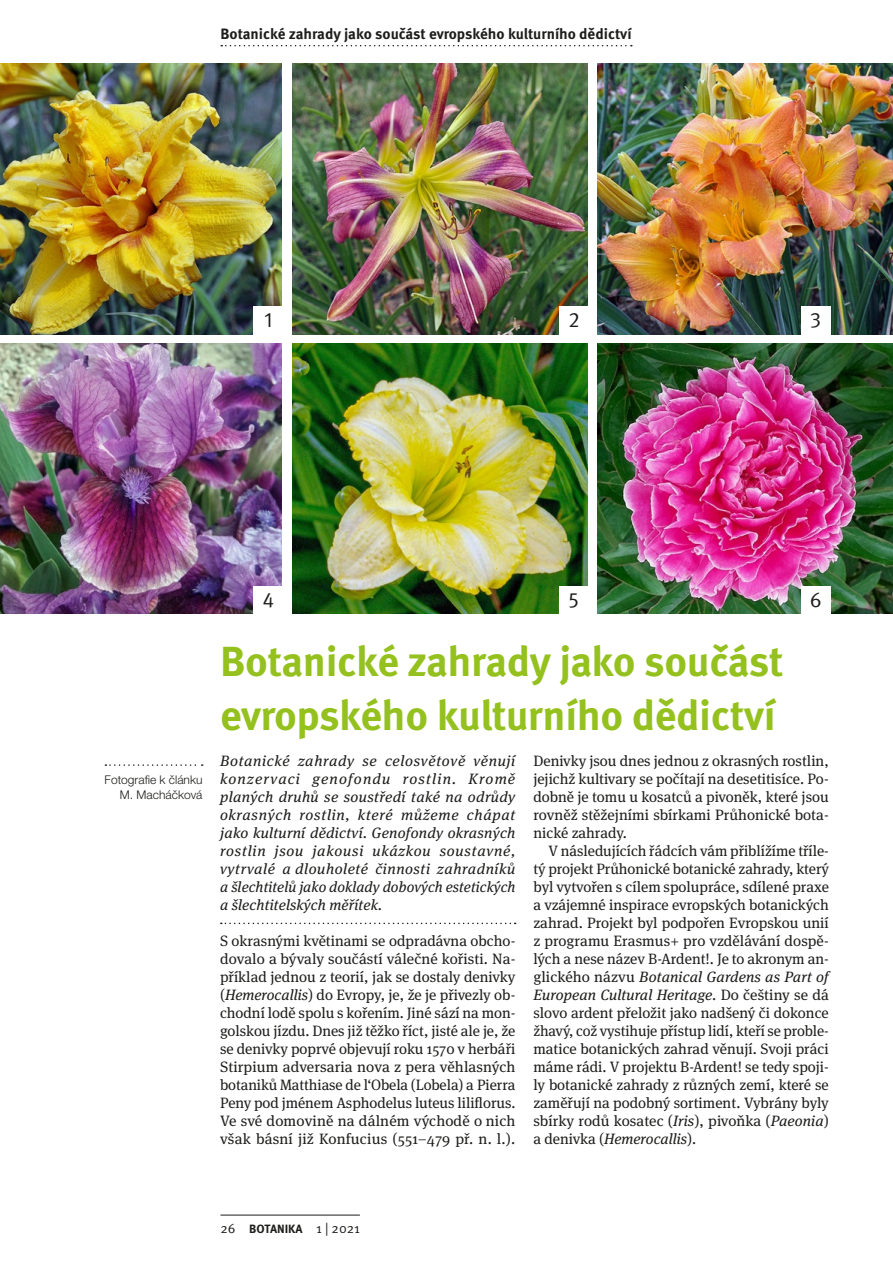
<style>
.page{position:relative;width:893px;height:1263px;background:#fff}
.page>*{position:absolute;margin:0;border:0;box-sizing:border-box;transform-origin:0 0}
.t1{font:700 42px/54px "Meta Pro";letter-spacing:-.01em;color:#95c11f}
.Rozlišení_obrázků_a{font:21px "Meta Pro Norm";color:#1d1d1b}
.t2-x{font:15px/18px "Meta Serif Pro";color:#1d1d1b;text-align:justify}
.t1-2{font:15px/18px "Meta Serif Pro";letter-spacing:.005em;color:#1d1d1b;text-align:justify}
.t0_perex{font:italic 15px/18px "Meta Serif Pro";letter-spacing:.005em;color:#1d1d1b;text-align:justify}
.záhlaví{font:700 15px "Meta Pro";color:#1d1d1b}
.t2{font:13.5px "Meta Pro Norm";color:#1d1d1b}
.Autor_Fotky{font:300 12px/15px "Helvetica Neue LT Pro";color:#1d1d1b;text-align:right}
.s1{font-style:italic}
.s2{font-family:"Meta Pro";font-weight:700;font-size:12px}
</style>
<div class="page">
<svg style="left:221px;top:923px;width:295px;height:1px"></svg>
<img style="left:0;top:64px;width:282px;height:270px">
<img style="left:0;top:344px;width:282px;height:270px">
<img style="left:292px;top:64px;width:295px;height:270px">
<img style="left:292px;top:344px;width:295px;height:270px">
<img style="left:598px;top:64px;width:295px;height:270px">
<img style="left:598px;top:344px;width:295px;height:270px">
<div style="left:254px;top:306px;width:29px;height:29px;background:#fff"></div>
<div style="left:559px;top:306px;width:29px;height:29px;background:#fff"></div>
<div style="left:801px;top:306px;width:29px;height:29px;background:#fff"></div>
<div style="left:254px;top:586px;width:29px;height:29px;background:#fff"></div>
<div style="left:559px;top:586px;width:29px;height:29px;background:#fff"></div>
<div style="left:801px;top:586px;width:29px;height:29px;background:#fff"></div>
<svg style="left:105px;top:764px;width:98px;height:2px"></svg>
<hr style="left:220px;top:1215px;width:140px;height:1px;background:#1d1d1b">
<svg style="left:221px;top:45px;width:411px;height:1px"></svg>
<p class="záhlaví" style="left:220px;top:22px;width:413px">Botanické zahrady jako součást evropského kulturního dědictví</p>
<p class="Rozlišení_obrázků_a" style="left:264px;top:304px;width:10px">1</p>
<p class="Rozlišení_obrázků_a" style="left:568px;top:304px;width:13px">2</p>
<p class="Rozlišení_obrázků_a" style="left:810px;top:304px;width:13px">3</p>
<p class="Autor_Fotky" style="left:105px;top:772px;width:99px">Fotografie k článku<br>M. Macháčková</p>
<p class="Rozlišení_obrázků_a" style="left:262px;top:584px;width:13px">4</p>
<p class="Rozlišení_obrázků_a" style="left:569px;top:584px;width:12px">5</p>
<p class="Rozlišení_obrázků_a" style="left:810px;top:584px;width:14px">6</p>
<h1 class="t1" style="left:220px;top:632px;width:565px">Botanické zahrady jako součást evropského kulturního dědictví</h1>
<p class="t0_perex" style="left:220px;top:751px;width:297px">Botanické zahrady se celosvětově věnují konzervaci genofondu rostlin. Kromě planých druhů se soustředí také na odrůdy okrasných rostlin, které můžeme chápat jako kulturní dědictví. Genofondy okrasných rostlin jsou jakousi ukázkou soustavné, vytrvalé a dlouholeté činnosti zahradníků a šlechtitelů jako doklady dobových estetických a šlechtitelských měřítek.</p>
<p class="t1-2" style="left:220px;top:931px;width:297px">S okrasnými květinami se odpradávna obcho&shy;dovalo a bývaly součástí válečné kořisti. Na&shy;příklad jednou z teorií, jak se dostaly denivky (<span class="s1">Hemerocallis</span>) do Evropy, je, že je přivezly ob&shy;chodní lodě spolu s kořením. Jiné sází na mon&shy;golskou jízdu. Dnes již těžko říct, jisté ale je, že se denivky poprvé objevují roku 1570 v herbáři Stirpium adversaria nova z pera věhlasných botaniků Matthiase de l‘Obela (Lobela) a Pierra Peny pod jménem Asphodelus luteus liliflorus.<br>Ve své domovině na dálném východě o nich však básní již Konfucius (551–479 př. n. l.).</p>
<p class="t1-2" style="left:533px;top:751px;width:297px">Denivky jsou dnes jednou z okrasných rostlin, jejichž kultivary se počítají na desetitisíce. Po&shy;dobně je tomu u kosatců a pivoněk, které jsou rovněž stěžejními sbírkami Průhonické bota&shy;nické zahrady.</p>
<p class="t2-x" style="left:533px;top:841px;width:297px;text-indent:15px">V následujících řádcích vám přiblížíme tříle&shy;tý projekt Průhonické botanické zahrady, který byl vytvořen s cílem spolupráce, sdílené praxe a vzájemné inspirace evropských botanických zahrad. Projekt byl podpořen Evropskou unií z programu Erasmus+ pro vzdělávání dospě&shy;lých a nese název B-Ardent!. Je to akronym an&shy;glického názvu <span class="s1">Botanical Gardens as Part of European Cultural Heritage</span>. Do češtiny se dá slovo ardent přeložit jako nadšený či dokonce žhavý, což vystihuje přístup lidí, kteří se proble&shy;matice botanických zahrad věnují. Svoji práci máme rádi. V projektu B-Ardent! se tedy spoji&shy;ly botanické zahrady z různých zemí, které se zaměřují na podobný sortiment. Vybrány byly sbírky rodů kosatec (<span class="s1">Iris</span>), pivoňka (<span class="s1">Paeonia</span>) a denivka (<span class="s1">Hemerocallis</span>).</p>
<p class="t2" style="left:220px;top:1218px;width:141px">26 <span class="s2">BOTANIKA</span> 1 | 2021</p>
</div>
